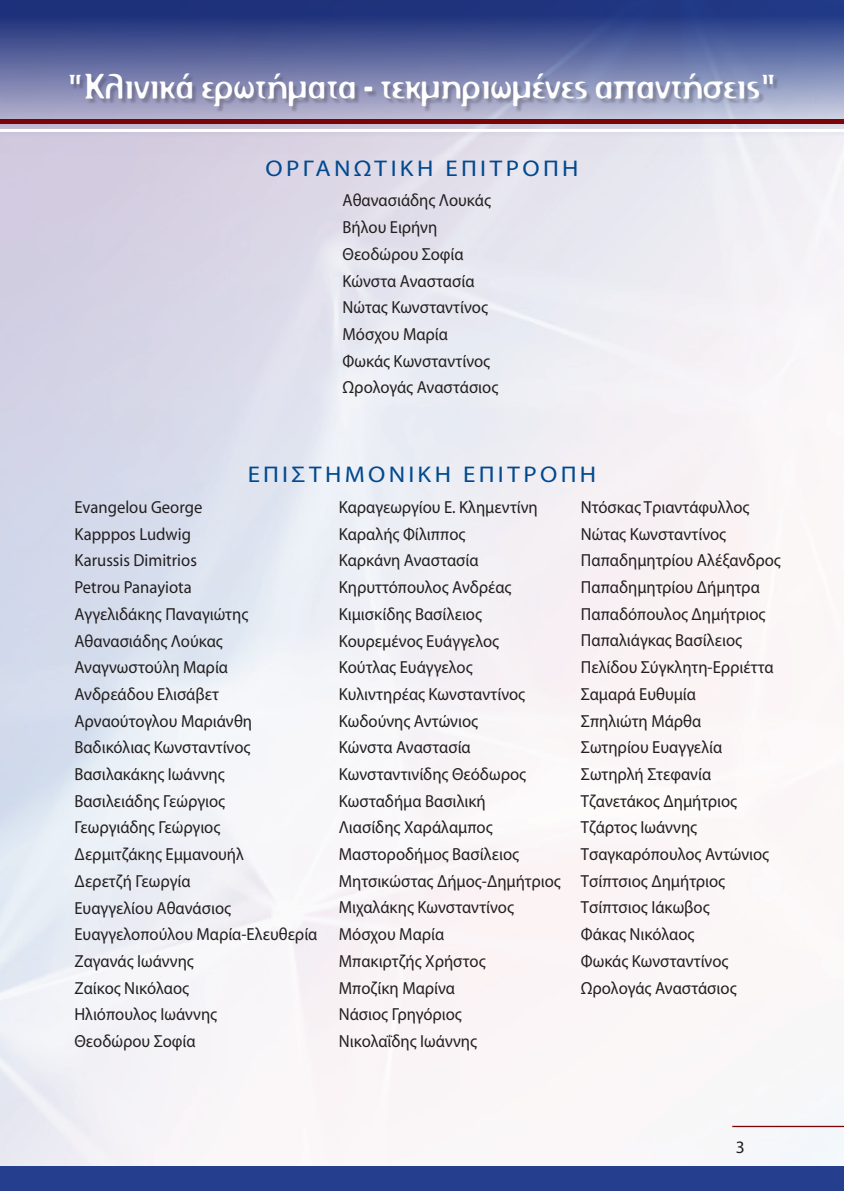
<style>
.page{position:relative;width:844px;height:1191px;background:#fff}
.page>*{position:absolute;margin:0;border:0;box-sizing:border-box;transform-origin:0 0}
.t1{font:32.9px "PF Plazm";color:#fff;scale:.94 1}
.t2{font:22.75px "Myriad Pro";letter-spacing:.135em;color:#01498e;scale:1.1 1}
.t3{font:17.5px/26.6px "Myriad Pro";color:#231f20;scale:.95 1}
.t4{font:17.5px "Myriad Pro";color:#231f20}
</style>
<div class="page">
<div style="left:0;top:1166px;width:843px;height:25px;background:#253f8e"></div>
<hr style="left:732px;top:1125px;width:111px;height:2px;background:#7a0406">
<svg style="left:0;top:0;width:843px;height:154px;background:#737dac"></svg>
<div style="left:0;top:119px;width:843px;height:5px;background:#7a0406"></div>
<hr style="left:0;top:129px;width:843px;height:2px;background:#fff">
<div style="left:70px;top:75px;width:709px;height:37px;background:#231f20;opacity:.25"></div>
<h1 class="t1" style="left:67px;top:67px;width:756px">“Κλινικά ερωτήματα - τεκμηριωμένες απαντήσεις”</h1>
<h2 class="t2" style="left:265px;top:154px;width:286px">oργανωτικη επιτροπη</h2>
<p class="t3" style="left:342px;top:187px;width:165px">Αθανασιάδης Λουκάς<br>Βήλου Ειρήνη<br>Θεοδώρου Σοφία<br>Κώνστα Αναστασία<br>Νώτας Κωνσταντίνος<br>Μόσχου Μαρία<br>Φωκάς Κωνσταντίνος<br>Ωρολογάς Αναστάσιος</p>
<h2 class="t2" style="left:248px;top:460px;width:318px">επιστημονικη επιτροπη</h2>
<p class="t3" style="left:74px;top:493px;width:257px">Evangelou George<br>Kapppos Ludwig<br>Karussis Dimitrios<br>Petrou Panayiota<br>Αγγελιδάκης Παναγιώτης<br>Αθανασιάδης Λούκας<br>Αναγνωστούλη Μαρία<br>Ανδρεάδου Ελισάβετ<br>Αρναούτογλου Μαριάνθη<br>Βαδικόλιας Κωνσταντίνος<br>Βασιλακάκης Ιωάννης<br>Βασιλειάδης Γεώργιος<br>Γεωργιάδης Γεώργιος<br>Δερμιτζάκης Εμμανουήλ<br>Δερετζή Γεωργία<br>Ευαγγελίου Αθανάσιος<br>Ευαγγελοπούλου Μαρία-Ελευθερία<br>Ζαγανάς Ιωάννης<br>Ζαίκος Νικόλαος<br>Ηλιόπουλος Ιωάννης<br>Θεοδώρου Σοφία</p>
<p class="t3" style="left:339px;top:493px;width:235px">Καραγεωργίου Ε. Κλημεντίνη<br>Καραλής Φίλιππος<br>Καρκάνη Αναστασία<br>Κηρυττόπουλος Ανδρέας<br>Κιμισκίδης Βασίλειος<br>Κουρεμένος Ευάγγελος<br>Κούτλας Ευάγγελος<br>Κυλιντηρέας Κωνσταντίνος<br>Κωδούνης Αντώνιος<br>Κώνστα Αναστασία<br>Κωνσταντινίδης Θεόδωρος<br>Κωσταδήμα Βασιλική<br>Λιασίδης Χαράλαμπος<br>Μαστοροδήμος Βασίλειος<br>Μητσικώστας Δήμος-Δημήτριος<br>Μιχαλάκης Κωνσταντίνος<br>Μόσχου Μαρία<br>Μπακιρτζής Χρήστος<br>Μποζίκη Μαρίνα<br>Νάσιος Γρηγόριος<br>Νικολαΐδης Ιωάννης</p>
<p class="t3" style="left:580px;top:493px;width:212px">Ντόσκας Τριαντάφυλλος<br>Νώτας Κωνσταντίνος<br>Παπαδημητρίου Αλέξανδρος<br>Παπαδημητρίου Δήμητρα<br>Παπαδόπουλος Δημήτριος<br>Παπαλιάγκας Βασίλειος<br>Πελίδου Σύγκλητη-Ερριέττα<br>Σαμαρά Ευθυμία<br>Σπηλιώτη Μάρθα<br>Σωτηρίου Ευαγγελία<br>Σωτηρλή Στεφανία<br>Τζανετάκος Δημήτριος<br>Τζάρτος Ιωάννης<br>Τσαγκαρόπουλος Αντώνιος<br>Τσίπτσιος Δημήτριος<br>Τσίπτσιος Ιάκωβος<br>Φάκας Νικόλαος<br>Φωκάς Κωνσταντίνος<br>Ωρολογάς Αναστάσιος</p>
<p class="t4" style="left:735px;top:1135px;width:10px">3</p>
</div>
